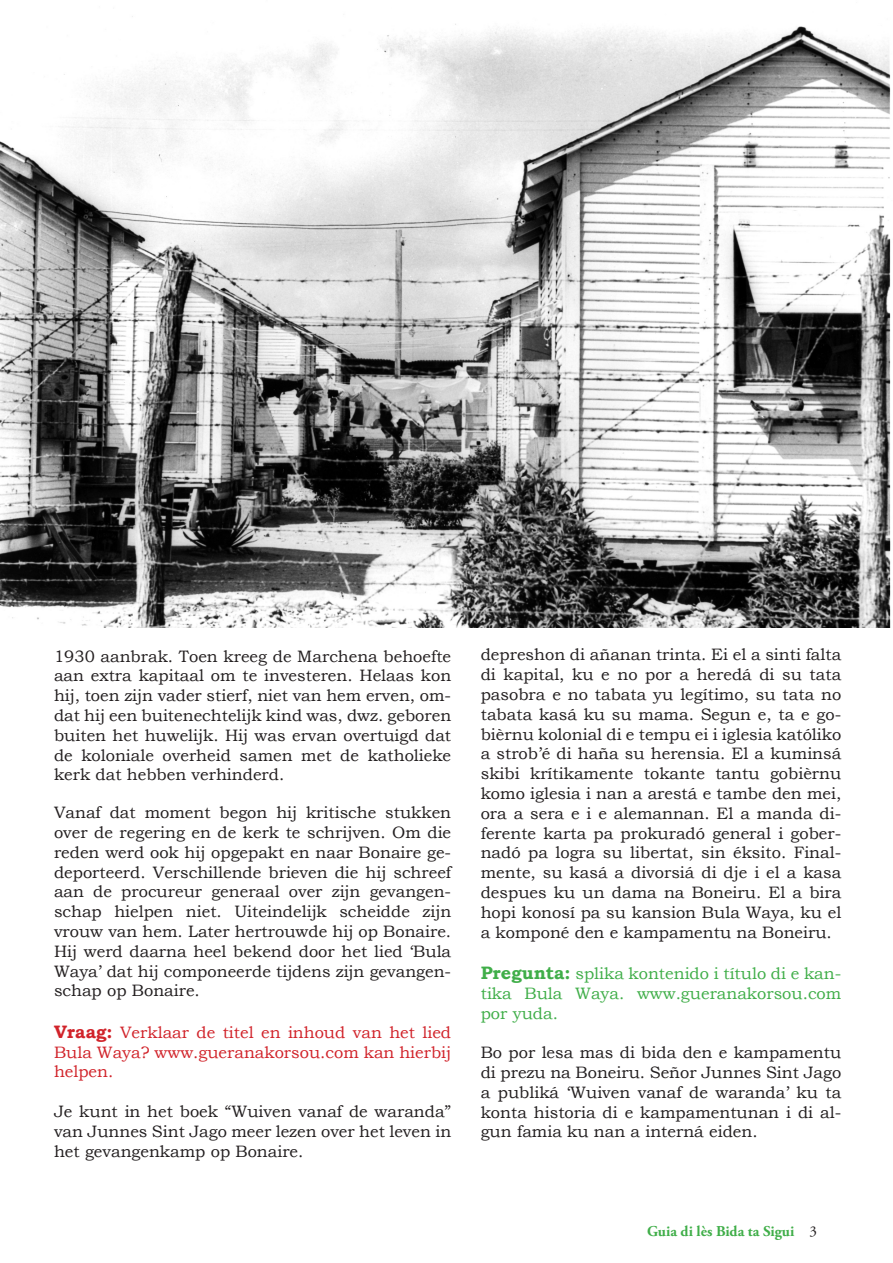
<style>
.page{position:relative;width:893px;height:1263px;background:#fff}
.page>*{position:absolute;margin:0;border:0;box-sizing:border-box;transform-origin:0 0}
.t1{font:16.5px/19.8px "Bookman Old Style";color:#231f20;text-align:justify}
.t2{font:16.5px/19.8px "Bookman Old Style";color:#d1232a;text-align:justify}
.t3{font:16.5px/19.8px "Bookman Old Style";color:#40ae49;text-align:justify}
.t4{font:700 15px "Adobe Garamond Pro";color:#40ae49}
.s1{font-weight:700;font-size:18px}
.s2{font-weight:400;color:#231f20}
</style>
<div class="page">
<img style="left:0;top:16px;width:891px;height:611px">
<p class="t1" style="left:54px;top:646px;width:399px">1930 aanbrak. Toen kreeg de Marchena behoefte aan extra kapitaal om te investeren. Helaas kon hij, toen zijn vader stierf, niet van hem erven, om&shy;dat hij een buitenechtelijk kind was, dwz. geboren buiten het huwelijk. Hij was ervan overtuigd dat de koloniale overheid samen met de katholieke kerk dat hebben verhinderd.</p>
<p class="t1" style="left:54px;top:803px;width:399px">Vanaf dat moment begon hij kritische stukken over de regering en de kerk te schrijven. Om die reden werd ook hij opgepakt en naar Bonaire ge&shy;deporteerd. Verschillende brieven die hij schreef aan de procureur generaal over zijn gevangen&shy;schap hielpen niet. Uiteindelijk scheidde zijn vrouw van hem. Later hertrouwde hij op Bonaire.<br>Hij werd daarna heel bekend door het lied ‘Bula Waya’ dat hij componeerde tijdens zijn gevangen&shy;schap op Bonaire.</p>
<p class="t2" style="left:54px;top:1022px;width:399px"><span class="s1">Vraag:</span> Verklaar de titel en inhoud van het lied Bula Waya? www.gueranakorsou.com kan hierbij helpen.</p>
<p class="t1" style="left:54px;top:1101px;width:399px">Je kunt in het boek “Wuiven vanaf de waranda” van Junnes Sint Jago meer lezen over het leven in het gevangenkamp op Bonaire.</p>
<p class="t1" style="left:481px;top:645px;width:362px">depreshon di añanan trinta. Ei el a sinti falta di kapital, ku e no por a heredá di su tata pasobra e no tabata yu legítimo, su tata no tabata kasá ku su mama. Segun e, ta e go&shy;bièrnu kolonial di e tempu ei i iglesia katóliko a strob’é di haña su herensia. El a kuminsá skibi krítikamente tokante tantu gobièrnu komo iglesia i nan a arestá e tambe den mei, ora a sera e i e alemannan. El a manda di&shy;ferente karta pa prokuradó general i gober&shy;nadó pa logra su libertat, sin éksito. Final&shy;mente, su kasá a divorsiá di dje i el a kasa despues ku un dama na Boneiru. El a bira hopi konosí pa su kansion Bula Waya, ku el a komponé den e kampamentu na Boneiru.</p>
<p class="t3" style="left:481px;top:963px;width:362px"><span class="s1">Pregunta:</span> splika kontenido i título di e kan&shy;tika Bula Waya. www.gueranakorsou.com por yuda.</p>
<p class="t1" style="left:481px;top:1043px;width:362px">Bo por lesa mas di bida den e kampamentu di prezu na Boneiru. Señor Junnes Sint Jago a publiká ‘Wuiven vanaf de waranda’ ku ta konta historia di e kampamentunan i di al&shy;gun famia ku nan a interná eiden.</p>
<p class="t4" style="left:647px;top:1222px;width:171px">Guia di lès Bida ta Sigui <span class="s2">3</span></p>
</div>
